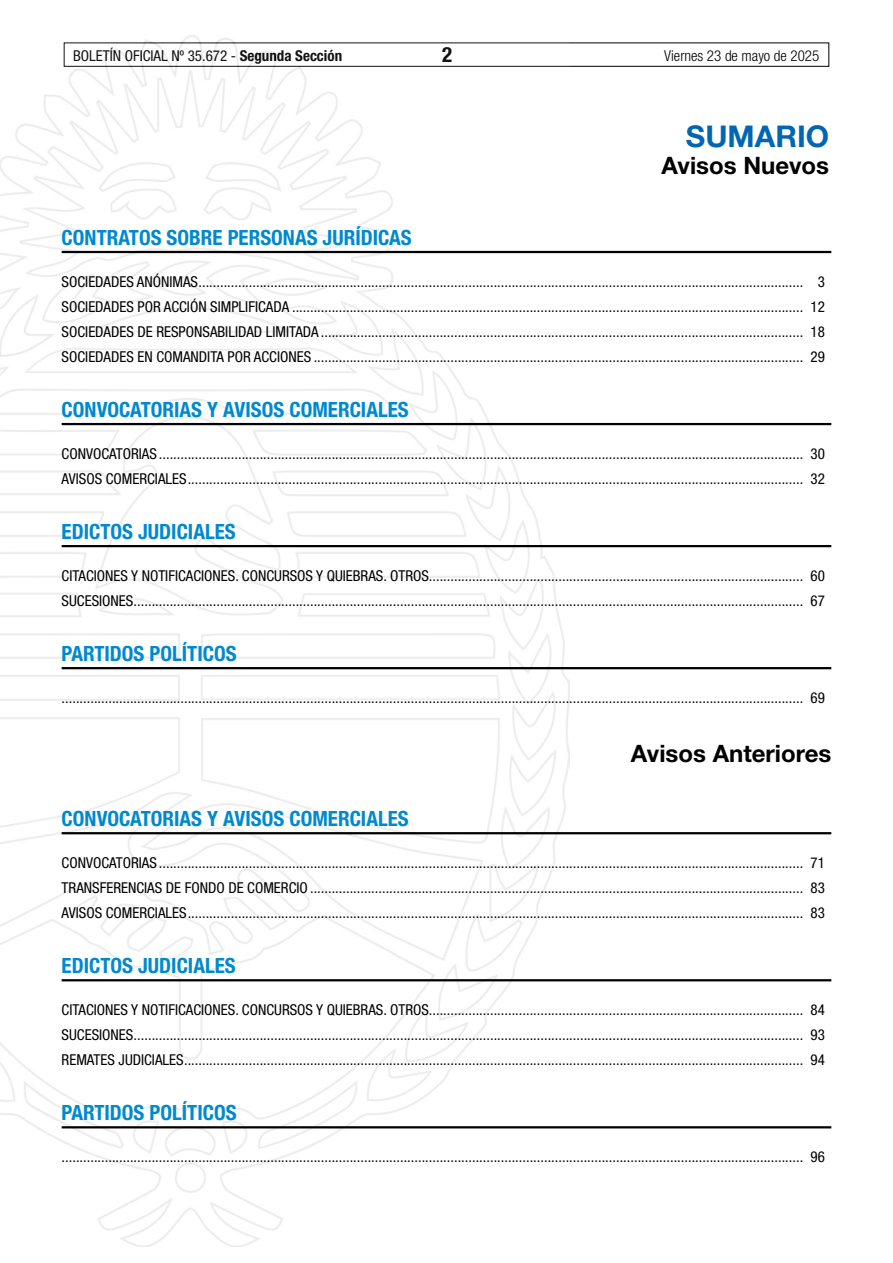
<style>
.page{position:relative;width:893px;height:1263px;background:#fff}
.page>*{position:absolute;margin:0;border:0;box-sizing:border-box;transform-origin:0 0}
.t1{font:700 30px "Helvetica Neue LT Std";color:#0066b3}
.t2{font:700 24px "Helvetica Neue LT Std";color:#000}
.t3{font:700 condensed 21px "Helvetica Neue LT Std";color:#0089cf}
.t4{font:700 condensed 21px "Helvetica Neue LT Std";color:#000}
.t5{font:condensed 15px/25px "Helvetica Neue LT Std";color:#000;text-align:justify}
.t6{font:300 condensed 15px "Helvetica Neue LT Std";color:#000}
.s1{font-weight:700}
</style>
<div class="page">
<div style="left:64px;top:43px;width:765px;height:24px;border:1px solid #000"></div>
<img style="left:0;top:35px;width:569px;height:1211px">
<hr style="left:62px;top:251px;width:769px;height:2px;background:#000">
<hr style="left:62px;top:423px;width:769px;height:2px;background:#000">
<hr style="left:62px;top:545px;width:769px;height:2px;background:#000">
<hr style="left:62px;top:667px;width:769px;height:2px;background:#000">
<hr style="left:62px;top:832px;width:769px;height:2px;background:#000">
<hr style="left:62px;top:979px;width:769px;height:2px;background:#000">
<hr style="left:62px;top:1126px;width:769px;height:2px;background:#000">
<p class="t5" style="left:73px;top:43px;width:271px">BOLETÍN OFICIAL Nº 35.672 - <span class="s1">Segunda Sección</span></p>
<h3 class="t4" style="left:442px;top:42px;width:12px">2</h3>
<p class="t6" style="left:664px;top:47px;width:157px">Viernes 23 de mayo de 2025</p>
<h1 class="t1" style="left:686px;top:118px;width:145px">SUMARIO</h1>
<h2 class="t2" style="left:662px;top:151px;width:169px">Avisos Nuevos</h2>
<h3 class="t3" style="left:62px;top:224px;width:352px">CONTRATOS SOBRE PERSONAS JURÍDICAS</h3>
<p class="t5" style="left:62px;top:269px;width:765px">SOCIEDADES ANÓNIMAS........................................................................................................................................................................ 3<br>SOCIEDADES POR ACCIÓN SIMPLIFICADA .............................................................................................................................................. 12<br>SOCIEDADES DE RESPONSABILIDAD LIMITADA ...................................................................................................................................... 18<br>SOCIEDADES EN COMANDITA POR ACCIONES ........................................................................................................................................ 29</p>
<h3 class="t3" style="left:62px;top:396px;width:349px">CONVOCATORIAS Y AVISOS COMERCIALES</h3>
<p class="t5" style="left:62px;top:441px;width:765px">CONVOCATORIAS ................................................................................................................................................................................... 30<br>AVISOS COMERCIALES........................................................................................................................................................................... 32</p>
<h3 class="t3" style="left:62px;top:518px;width:176px">EDICTOS JUDICIALES</h3>
<p class="t5" style="left:62px;top:563px;width:765px">CITACIONES Y NOTIFICACIONES. CONCURSOS Y QUIEBRAS. OTROS........................................................................................................ 60<br>SUCESIONES.......................................................................................................................................................................................... 67</p>
<h3 class="t3" style="left:62px;top:641px;width:176px">PARTIDOS POLÍTICOS</h3>
<p class="t5" style="left:62px;top:685px;width:765px">.............................................................................................................................................................................................................. 69</p>
<h2 class="t2" style="left:631px;top:739px;width:202px">Avisos Anteriores</h2>
<h3 class="t3" style="left:62px;top:806px;width:349px">CONVOCATORIAS Y AVISOS COMERCIALES</h3>
<p class="t5" style="left:62px;top:850px;width:765px">CONVOCATORIAS ................................................................................................................................................................................... 71<br>TRANSFERENCIAS DE FONDO DE COMERCIO ......................................................................................................................................... 83<br>AVISOS COMERCIALES........................................................................................................................................................................... 83</p>
<h3 class="t3" style="left:62px;top:953px;width:176px">EDICTOS JUDICIALES</h3>
<p class="t5" style="left:62px;top:997px;width:765px">CITACIONES Y NOTIFICACIONES. CONCURSOS Y QUIEBRAS. OTROS........................................................................................................ 84<br>SUCESIONES.......................................................................................................................................................................................... 93<br>REMATES JUDICIALES............................................................................................................................................................................ 94</p>
<h3 class="t3" style="left:62px;top:1100px;width:176px">PARTIDOS POLÍTICOS</h3>
<p class="t5" style="left:62px;top:1144px;width:765px">.............................................................................................................................................................................................................. 96</p>
</div>
